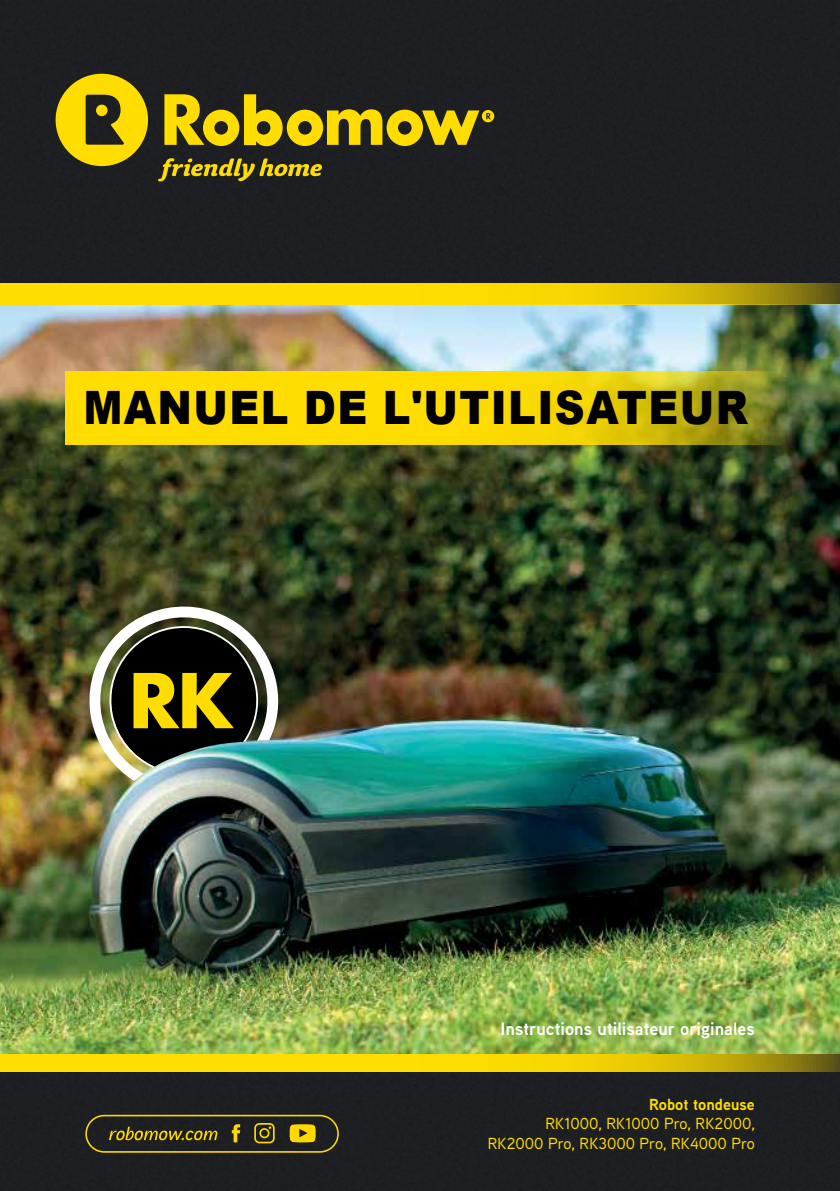
<style>
.page{position:relative;width:840px;height:1191px;background:#fff}
.page>*{position:absolute;margin:0;border:0;box-sizing:border-box;transform-origin:0 0}
.t1{font:900 46px "Arial";letter-spacing:.035em;color:#000;scale:.9 1}
.t2{font:700 18px "Aaux Next";color:#fff}
.t3{font:500 16px/19.2px "Aaux Next";color:#fd0;text-align:right}
.t4{font:700 16px "Aaux Next";color:#fd0}
</style>
<div class="page">
<img style="left:0;top:305px;width:839px;height:749px">
<img style="left:81px;top:598px;width:199px;height:183px">
<div style="left:0;top:0;width:839px;height:283px;background:#1d1f22"></div>
<div style="left:0;top:1071px;width:839px;height:120px;background:#1d1f22"></div>
<svg style="left:0;top:283px;width:839px;height:22px;background:#eacc03"></svg>
<svg style="left:0;top:1054px;width:839px;height:17px;background:#eacb02"></svg>
<svg style="left:56px;top:74px;width:92px;height:92px;background:#a7930d"></svg>
<svg style="left:158px;top:158px;width:164px;height:23px;background:#695f16"></svg>
<svg style="left:164px;top:94px;width:330px;height:52px;background:#867712"></svg>
<svg style="left:65px;top:371px;width:719px;height:73px;background:#eace06"></svg>
<svg style="left:85px;top:1114px;width:253px;height:38px;background:#47411b"></svg>
<h1 class="t1" style="left:83px;top:374px;width:739px">MANUEL DE L'UTILISATEUR</h1>
<p class="t2" style="left:500px;top:1015px;width:256px">Instructions utilisateur originales</p>
<p class="t4" style="left:648px;top:1093px;width:107px">Robot tondeuse</p>
<p class="t3" style="left:487px;top:1113px;width:268px">RK1000, RK1000 Pro, RK2000,<br>RK2000 Pro, RK3000 Pro, RK4000 Pro</p>
</div>
